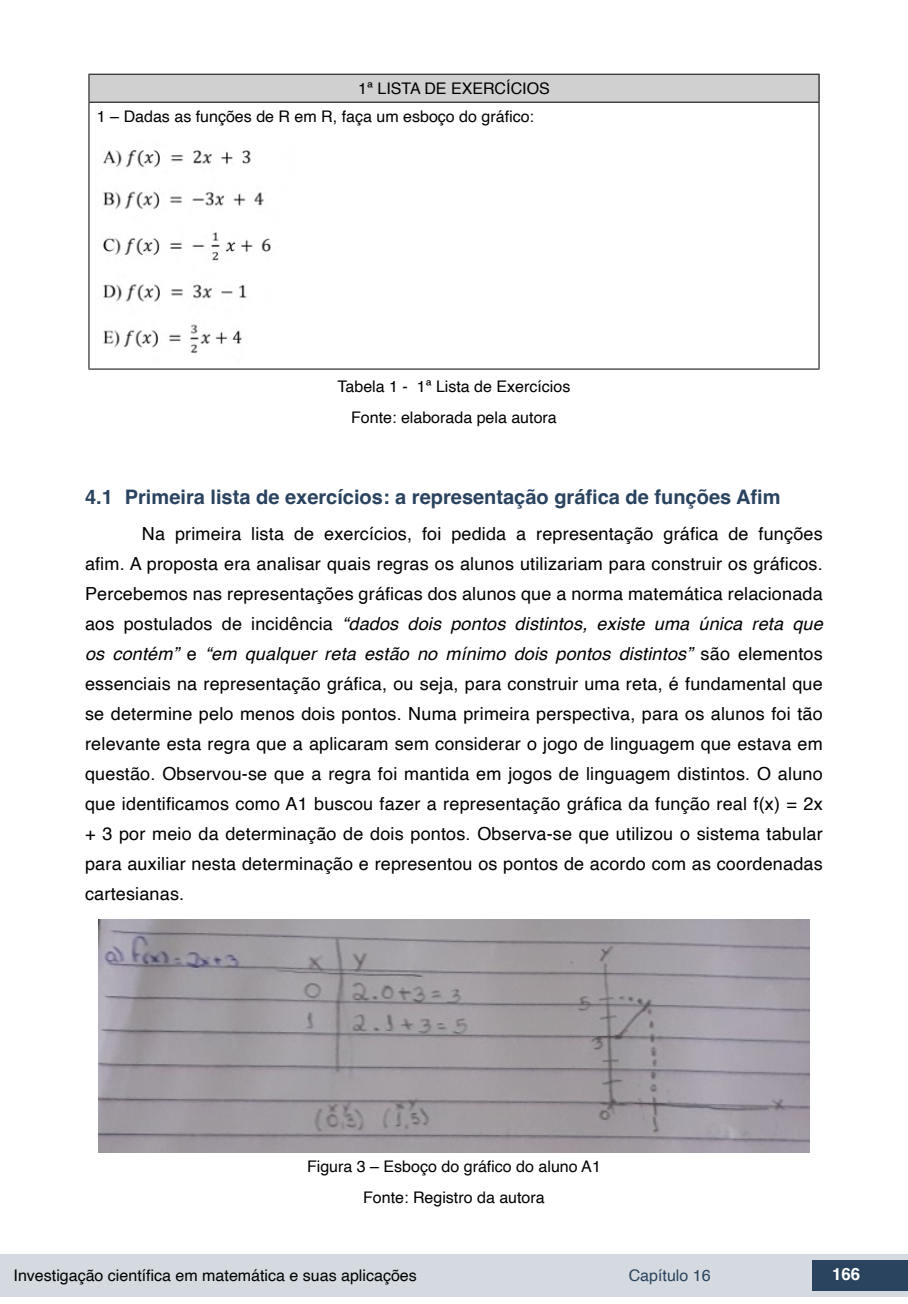
<style>
.page{position:relative;width:908px;height:1304px;background:#fff}
.page>*{position:absolute;margin:0;border:0;box-sizing:border-box;transform-origin:0 0}
.t1{font:700 20px "Helvetica";color:#2a435e}
.t2{font:18px/30px "Helvetica";letter-spacing:.01em;color:#000;text-align:justify}
.t3{font:700 16.8px "Helvetica";color:#fff}
.t4{font:16px/30.6px "Helvetica";color:#000;text-align:center}
.t5{font:16px "Helvetica";color:#2a435e}
.s1{font-style:italic}
</style>
<div class="page">
<div style="left:0;top:1254px;width:906px;height:43px;background:#d4dadf"></div>
<div style="left:812px;top:1261px;width:95px;height:30px;background:#2a435e"></div>
<div style="left:89px;top:74px;width:729px;height:28px;background:#d0d0d0"></div>
<hr style="left:88px;top:74px;width:731px;height:1px;background:#000">
<svg style="left:88px;top:75px;width:1px;height:27px"></svg>
<svg style="left:818px;top:75px;width:1px;height:27px"></svg>
<hr style="left:88px;top:102px;width:731px;height:1px;background:#000">
<hr style="left:88px;top:103px;width:1px;height:266px;background:#000">
<hr style="left:818px;top:103px;width:1px;height:266px;background:#000">
<hr style="left:88px;top:369px;width:731px;height:1px;background:#000">
<img style="left:103px;top:150px;width:168px;height:203px">
<img style="left:99px;top:920px;width:710px;height:233px">
<p class="t4" style="left:97px;top:75px;width:454px;line-height:28px;text-align:left;text-indent:261px">1ª LISTA DE EXERCÍCIOS<br>1 – Dadas as funções de R em R, faça um esboço do gráfico:</p>
<p class="t4" style="left:337px;top:372px;width:234px">Tabela 1 - 1ª Lista de Exercícios<br>Fonte: elaborada pela autora</p>
<p class="t1" style="left:85px;top:485px;width:696px">4.1 Primeira lista de exercícios: a representação gráfica de funções Afim</p>
<p class="t2" style="left:85px;top:519px;width:738px;text-indent:57px">Na primeira lista de exercícios, foi pedida a representação gráfica de funções afim. A proposta era analisar quais regras os alunos utilizariam para construir os gráficos.<br>Percebemos nas representações gráficas dos alunos que a norma matemática relacionada aos postulados de incidência <span class="s1">“dados dois pontos distintos, existe uma única reta que os contém”</span> e <span class="s1">“em qualquer reta estão no mínimo dois pontos distintos”</span> são elementos essenciais na representação gráfica, ou seja, para construir uma reta, é fundamental que se determine pelo menos dois pontos. Numa primeira perspectiva, para os alunos foi tão relevante esta regra que a aplicaram sem considerar o jogo de linguagem que estava em questão. Observou-se que a regra foi mantida em jogos de linguagem distintos. O aluno que identificamos como A1 buscou fazer a representação gráfica da função real f(x) = 2x + 3 por meio da determinação de dois pontos. Observa-se que utilizou o sistema tabular para auxiliar nesta determinação e representou os pontos de acordo com as coordenadas cartesianas.</p>
<p class="t4" style="left:307px;top:1151px;width:295px">Figura 3 – Esboço do gráfico do aluno A1<br>Fonte: Registro da autora</p>
<p class="t4" style="left:14px;top:1260px;width:404px">Investigação científica em matemática e suas aplicações</p>
<p class="t5" style="left:628px;top:1263px;width:83px">Capítulo 16</p>
<p class="t3" style="left:831px;top:1264px;width:30px">166</p>
</div>
